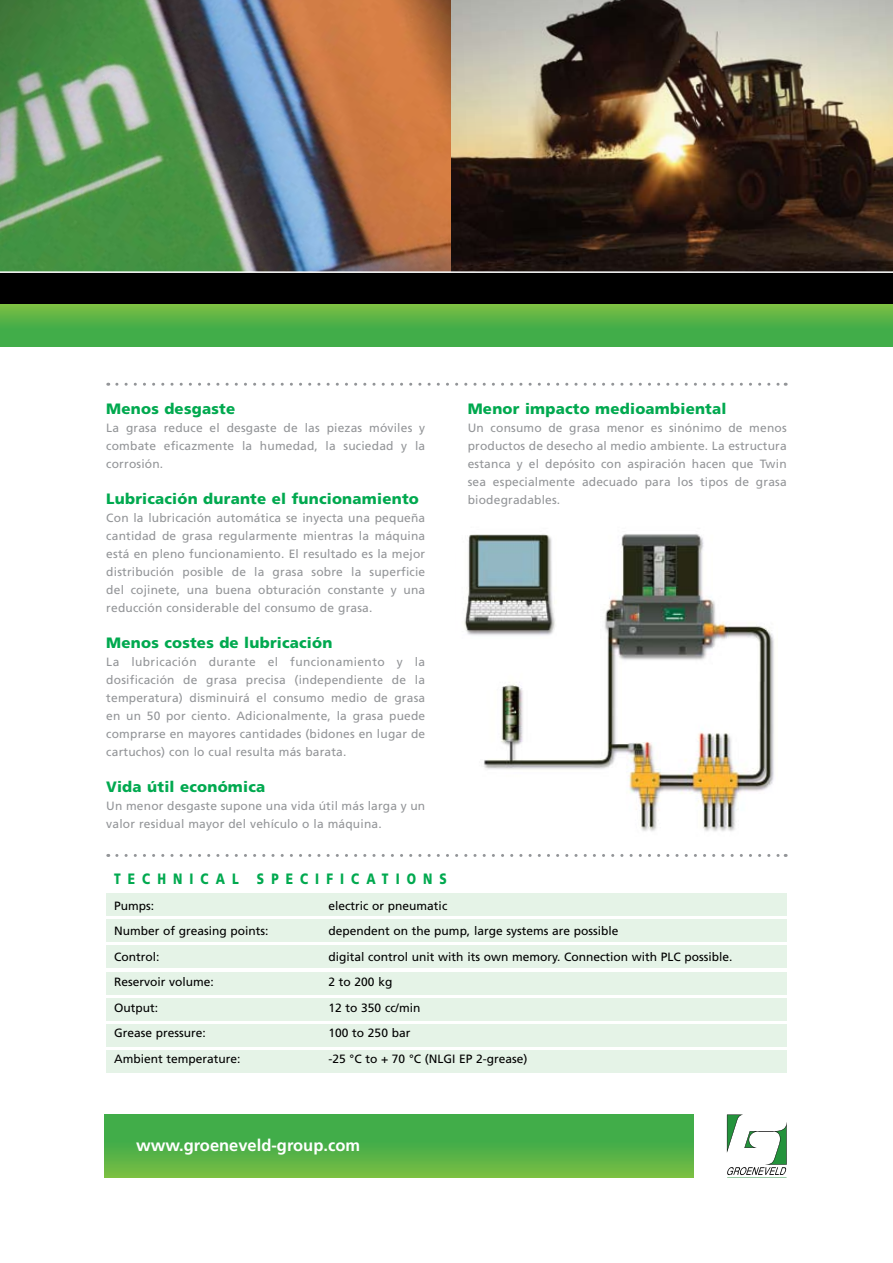
<style>
.page{position:relative;width:893px;height:1263px;background:#fff}
.page>*{position:absolute;margin:0;border:0;box-sizing:border-box;transform-origin:0 0}
.t1{font:700 16.5px "Frutiger";color:#fff}
.t2{font:900 15px "Frutiger";letter-spacing:.015em;color:#00a94f}
.t3{font:900 15px "Frutiger";letter-spacing:.59em;color:#00a94f;scale:.8 1}
.t4{font:12px/18px "Frutiger";letter-spacing:.015em;color:#939598;text-align:justify}
.t5{font:12px "Frutiger";color:#000}
</style>
<div class="page">
<img style="left:451px;top:0;width:442px;height:271px">
<div style="left:106px;top:893px;width:681px;height:22px;background:#e5f3e7"></div>
<div style="left:106px;top:919px;width:681px;height:23px;background:#e5f3e7"></div>
<div style="left:106px;top:946px;width:681px;height:22px;background:#e5f3e7"></div>
<div style="left:106px;top:972px;width:681px;height:22px;background:#e5f3e7"></div>
<div style="left:106px;top:998px;width:681px;height:22px;background:#e5f3e7"></div>
<div style="left:106px;top:1024px;width:681px;height:23px;background:#e5f3e7"></div>
<div style="left:106px;top:1051px;width:681px;height:22px;background:#e5f3e7"></div>
<img style="left:0;top:0;width:451px;height:271px">
<div style="left:0;top:271px;width:893px;height:33px;background:#000"></div>
<div style="left:0;top:304px;width:893px;height:43px;background:linear-gradient(to bottom,#73bc44,#31a84b)"></div>
<svg style="left:117px;top:383px;width:669px;height:3px"></svg>
<svg style="left:117px;top:854px;width:669px;height:3px"></svg>
<div style="left:105px;top:1114px;width:588px;height:63px;background:linear-gradient(to bottom,#32a84b,#70ba44)"></div>
<svg style="left:727px;top:1114px;width:60px;height:64px"></svg>
<img style="left:464px;top:534px;width:310px;height:297px">
<p class="t2" style="left:106px;top:400px;width:130px">Menos desgaste</p>
<p class="t4" style="left:106px;top:419px;width:320px">La grasa reduce el desgaste de las piezas móviles y combate eficazmente la humedad, la suciedad y la corrosión.</p>
<p class="t2" style="left:106px;top:490px;width:314px">Lubricación durante el funcionamiento</p>
<p class="t4" style="left:106px;top:509px;width:320px">Con la lubricación automática se inyecta una pequeña cantidad de grasa regularmente mientras la máquina está en pleno funcionamiento. El resultado es la mejor distribución posible de la grasa sobre la superficie del cojinete, una buena obturación constante y una reducción considerable del consumo de grasa.</p>
<p class="t2" style="left:106px;top:634px;width:228px">Menos costes de lubricación</p>
<p class="t4" style="left:106px;top:653px;width:320px">La lubricación durante el funcionamiento y la dosificación de grasa precisa (independiente de la temperatura) disminuirá el consumo medio de grasa en un 50 por ciento. Adicionalmente, la grasa puede comprarse en mayores cantidades (bidones en lugar de cartuchos) con lo cual resulta más barata.</p>
<p class="t2" style="left:106px;top:778px;width:160px">Vida útil económica</p>
<p class="t4" style="left:106px;top:797px;width:320px">Un menor desgaste supone una vida útil más larga y un valor residual mayor del vehículo o la máquina.</p>
<p class="t2" style="left:468px;top:400px;width:260px">Menor impacto medioambiental</p>
<p class="t4" style="left:468px;top:419px;width:320px">Un consumo de grasa menor es sinónimo de menos productos de desecho al medio ambiente. La estructura estanca y el depósito con aspiración hacen que Twin sea especialmente adecuado para los tipos de grasa biodegradables.</p>
<p class="t3" style="left:114px;top:870px;width:143px">Technical</p>
<p class="t3" style="left:257px;top:870px;width:237px">s pecif icat io ns</p>
<p class="t5" style="left:114px;top:899px;width:42px">Pumps:</p>
<p class="t5" style="left:329px;top:899px;width:120px">electric or pneumatic</p>
<p class="t5" style="left:114px;top:924px;width:156px">Number of greasing points:</p>
<p class="t5" style="left:329px;top:924px;width:291px">dependent on the pump, large systems are possible</p>
<p class="t5" style="left:114px;top:950px;width:47px">Control:</p>
<p class="t5" style="left:329px;top:950px;width:405px">digital control unit with its own memory. Connection with PLC possible.</p>
<p class="t5" style="left:114px;top:975px;width:101px">Reservoir volume:</p>
<p class="t5" style="left:329px;top:975px;width:65px">2 to 200 kg</p>
<p class="t5" style="left:114px;top:1001px;width:46px">Output:</p>
<p class="t5" style="left:329px;top:1001px;width:93px">12 to 350 cc/min</p>
<p class="t5" style="left:114px;top:1026px;width:93px">Grease pressure:</p>
<p class="t5" style="left:329px;top:1026px;width:83px">100 to 250 bar</p>
<p class="t5" style="left:114px;top:1052px;width:128px">Ambient temperature:</p>
<p class="t5" style="left:329px;top:1052px;width:200px">-25 °C to + 70 °C (NLGI EP 2-grease)</p>
<h1 class="t1" style="left:136px;top:1135px;width:226px">www.groeneveld-group.com</h1>
</div>
